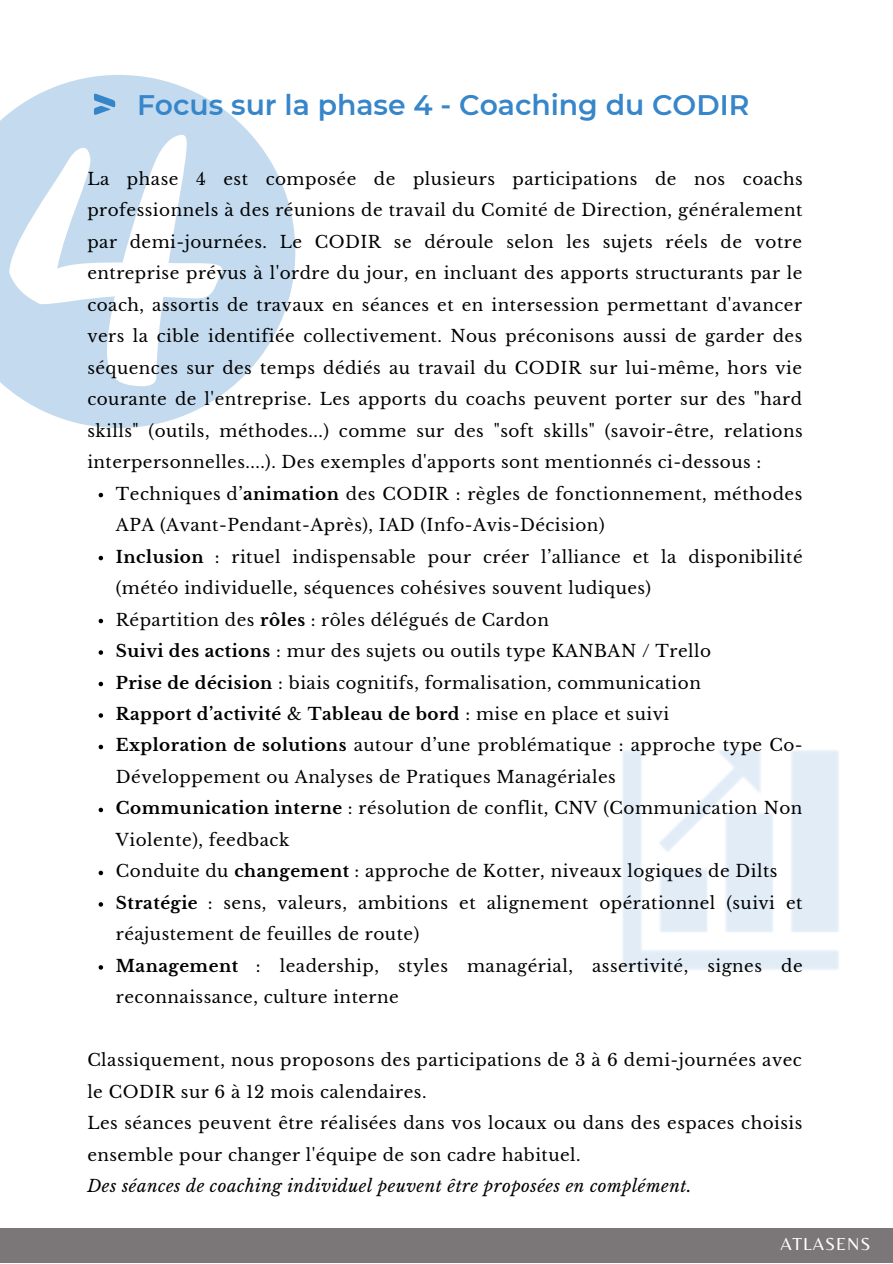
<style>
.page{position:relative;width:893px;height:1264px;background:#fff}
.page>*{position:absolute;margin:0;border:0;box-sizing:border-box;transform-origin:0 0}
.t1{font:600 28.2px "Montserrat";color:#3786ca}
.t2{font:18px "Belleza";letter-spacing:.05em;color:#fff}
.t3{font:16.8px/31.5px "Libre Baskerville";letter-spacing:.03em;color:#000}
.t4{font:italic 16.8px "Libre Baskerville";letter-spacing:.03em;color:#000}
.s1{font-weight:700}
</style>
<div class="page">
<div style="left:0;top:1227px;width:892px;height:35px;background:#7b7778"></div>
<img style="left:623px;top:750px;width:216px;height:220px">
<svg style="left:0;top:75px;width:295px;height:353px;fill:#c4dbef"></svg>
<svg style="left:99px;top:493px;width:4px;height:4px"></svg>
<svg style="left:99px;top:556px;width:4px;height:4px"></svg>
<svg style="left:99px;top:618px;width:4px;height:5px"></svg>
<svg style="left:99px;top:650px;width:4px;height:4px"></svg>
<svg style="left:99px;top:681px;width:4px;height:5px"></svg>
<svg style="left:99px;top:713px;width:4px;height:4px"></svg>
<svg style="left:99px;top:744px;width:4px;height:5px"></svg>
<svg style="left:99px;top:807px;width:4px;height:5px"></svg>
<svg style="left:99px;top:870px;width:4px;height:5px"></svg>
<svg style="left:99px;top:902px;width:4px;height:4px"></svg>
<svg style="left:99px;top:965px;width:4px;height:4px"></svg>
<h1 class="t1" style="left:137px;top:87px;width:614px">Focus sur la phase 4 - Coaching du CODIR</h1>
<p class="t3" style="left:87px;top:163px;width:717px;text-align:justify">La phase 4 est composée de plusieurs participations de nos coachs professionnels à des réunions de travail du Comité de Direction, généralement par demi-journées. Le CODIR se déroule selon les sujets réels de votre entreprise prévus à l'ordre du jour, en incluant des apports structurants par le coach, assortis de travaux en séances et en intersession permettant d'avancer vers la cible identifiée collectivement. Nous préconisons aussi de garder des séquences sur des temps dédiés au travail du CODIR sur lui-même, hors vie courante de l'entreprise. Les apports du coachs peuvent porter sur des "hard skills" (outils, méthodes...) comme sur des "soft skills" (savoir-être, relations interpersonnelles....). Des exemples d'apports sont mentionnés ci-dessous :</p>
<p class="t3" style="left:116px;top:478px;width:688px">Techniques d’<span class="s1">animation</span> des CODIR : règles de fonctionnement, méthodes APA (Avant-Pendant-Après), IAD (Info-Avis-Décision)<br><span class="s1">Inclusion</span> : rituel indispensable pour créer l’alliance et la disponibilité (météo individuelle, séquences cohésives souvent ludiques)<br>Répartition des <span class="s1">rôles</span> : rôles délégués de Cardon<br><span class="s1">Suivi des actions</span> : mur des sujets ou outils type KANBAN / Trello<br><span class="s1">Prise de décision</span> : biais cognitifs, formalisation, communication<br><span class="s1">Rapport d’activité</span> &amp; <span class="s1">Tableau de bord</span> : mise en place et suivi<br><span class="s1">Exploration de solutions</span> autour d’une problématique : approche type Co-Développement ou Analyses de Pratiques Managériales<br><span class="s1">Communication interne</span> : résolution de conflit, CNV (Communication Non Violente), feedback<br>Conduite du <span class="s1">changement</span> : approche de Kotter, niveaux logiques de Dilts <span class="s1">Stratégie</span> : sens, valeurs, ambitions et alignement opérationnel (suivi et réajustement de feuilles de route)<br><span class="s1">Management</span> : leadership, styles managérial, assertivité, signes de reconnaissance, culture interne</p>
<p class="t3" style="left:87px;top:1044px;width:716px">Classiquement, nous proposons des participations de 3 à 6 demi-journées avec le CODIR sur 6 à 12 mois calendaires.<br>Les séances peuvent être réalisées dans vos locaux ou dans des espaces choisis ensemble pour changer l'équipe de son cadre habituel.</p>
<p class="t4" style="left:87px;top:1175px;width:605px">Des séances de coaching individuel peuvent être proposées en complément.</p>
<p class="t2" style="left:780px;top:1233px;width:91px">ATLASENS</p>
</div>
